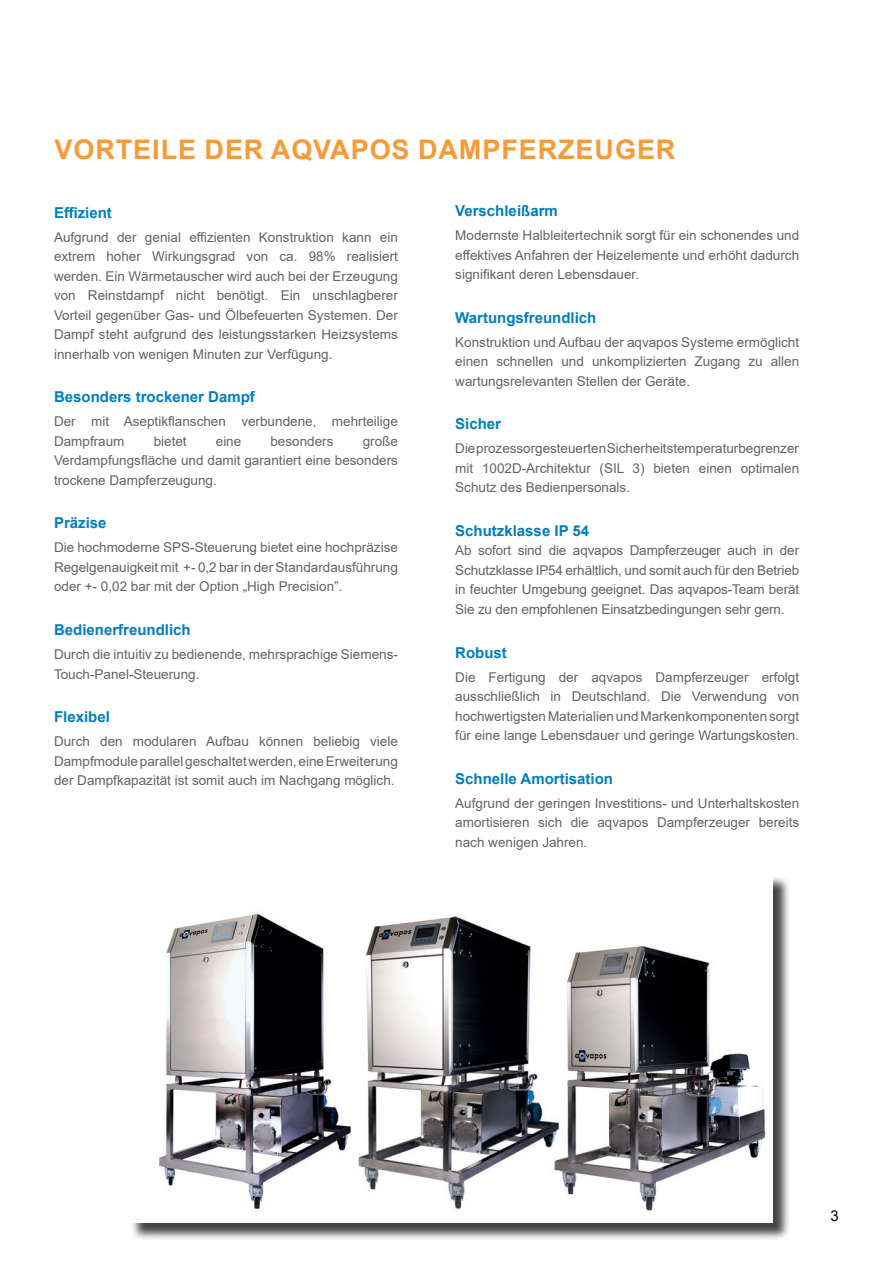
<style>
.page{position:relative;width:893px;height:1263px;background:#fff}
.page>*{position:absolute;margin:0;border:0;box-sizing:border-box;transform-origin:0 0}
.t1{font:700 27px "Arial";letter-spacing:.035em;color:#f89a35}
.t2{font:700 15px "Arial";color:#007ec0}
.t3{font:15px "Arial";color:#040503}
.t4{font:13.5px/19.5px "Arial";color:#636366;text-align:justify}
</style>
<div class="page">
<div style="left:130px;top:875px;width:661px;height:366px;background:#040503;opacity:.75"></div>
<img style="left:130px;top:875px;width:642px;height:348px">
<h1 class="t1" style="left:54px;top:131px;width:622px">VORTEILE DER AQVAPOS DAMPFERZEUGER</h1>
<p class="t2" style="left:54px;top:202px;width:59px">Effizient</p>
<p class="t4" style="left:54px;top:227px;width:345px">Aufgrund der genial effizienten Konstruktion kann ein extrem hoher Wirkungsgrad von ca. 98% realisiert werden. Ein Wärmetauscher wird auch bei der Erzeugung von Reinstdampf nicht benötigt. Ein unschlagberer Vorteil gegenüber Gas- und Ölbefeuerten Systemen. Der Dampf steht aufgrund des leistungsstarken Heizsystems innerhalb von wenigen Minuten zur Verfügung.</p>
<p class="t2" style="left:54px;top:387px;width:202px">Besonders trockener Dampf</p>
<p class="t4" style="left:54px;top:412px;width:345px">Der mit Aseptikflanschen verbundene, mehrteilige<br>Dampfraum</p>
<p class="t4" style="left:54px;top:431px;width:345px;text-indent:309px">große Verdampfungsfläche und damit garantiert eine besonders trockene Dampferzeugung.</p>
<p class="t2" style="left:54px;top:513px;width:54px">Präzise</p>
<p class="t4" style="left:54px;top:538px;width:345px">Die hochmoderne SPS-Steuerung bietet eine hochpräzise Regelgenauigkeit mit +- 0,2 bar in der Standardausführung oder +- 0,02 bar mit der Option „High Precision”.</p>
<p class="t2" style="left:54px;top:619px;width:138px">Bedienerfreundlich</p>
<p class="t4" style="left:54px;top:644px;width:345px">Durch die intuitiv zu bedienende, mehrsprachige Siemens-<br>Touch-Panel-Steuerung.</p>
<p class="t2" style="left:54px;top:706px;width:57px">Flexibel</p>
<p class="t4" style="left:54px;top:731px;width:345px">Durch den modularen Aufbau können beliebig viele Dampfmodule parallel geschaltet werden, eine Erweiterung der Dampfkapazität ist somit auch im Nachgang möglich.</p>
<p class="t4" style="left:154px;top:431px;width:35px">bietet</p>
<p class="t4" style="left:216px;top:431px;width:27px">eine</p>
<p class="t4" style="left:270px;top:431px;width:65px">besonders</p>
<p class="t2" style="left:455px;top:201px;width:104px">Verschleißarm</p>
<p class="t4" style="left:455px;top:226px;width:345px">Modernste Halbleitertechnik sorgt für ein schonendes und effektives Anfahren der Heizelemente und erhöht dadurch signifikant deren Lebensdauer.</p>
<p class="t2" style="left:455px;top:307px;width:143px">Wartungsfreundlich</p>
<p class="t4" style="left:455px;top:332px;width:345px">Konstruktion und Aufbau der aqvapos Systeme ermöglicht einen schnellen und unkomplizierten Zugang zu allen wartungsrelevanten Stellen der Geräte.</p>
<p class="t2" style="left:455px;top:414px;width:47px">Sicher</p>
<p class="t4" style="left:455px;top:439px;width:345px">Die prozessorgesteuerten Sicherheitstemperaturbegrenzer mit 1002D-Architektur (SIL 3) bieten einen optimalen Schutz des Bedienpersonals.</p>
<p class="t2" style="left:455px;top:520px;width:135px">Schutzklasse IP 54</p>
<p class="t4" style="left:455px;top:541px;width:345px">Ab sofort sind die aqvapos Dampferzeuger auch in der Schutzklasse IP54 erhältlich, und somit auch für den Betrieb in feuchter Umgebung geeignet. Das aqvapos-Team berät Sie zu den empfohlenen Einsatzbedingungen sehr gern.</p>
<p class="t2" style="left:455px;top:642px;width:53px">Robust</p>
<p class="t4" style="left:455px;top:667px;width:345px">Die Fertigung der aqvapos Dampferzeuger erfolgt ausschließlich in Deutschland. Die Verwendung von hochwertigsten Materialien und Markenkomponenten sorgt für eine lange Lebensdauer und geringe Wartungskosten.</p>
<p class="t2" style="left:455px;top:768px;width:159px">Schnelle Amortisation</p>
<p class="t4" style="left:455px;top:793px;width:345px">Aufgrund der geringen Investitions- und Unterhaltskosten amortisieren sich die aqvapos Dampferzeuger bereits nach wenigen Jahren.</p>
<p class="t3" style="left:831px;top:1206px;width:10px">3</p>
</div>
